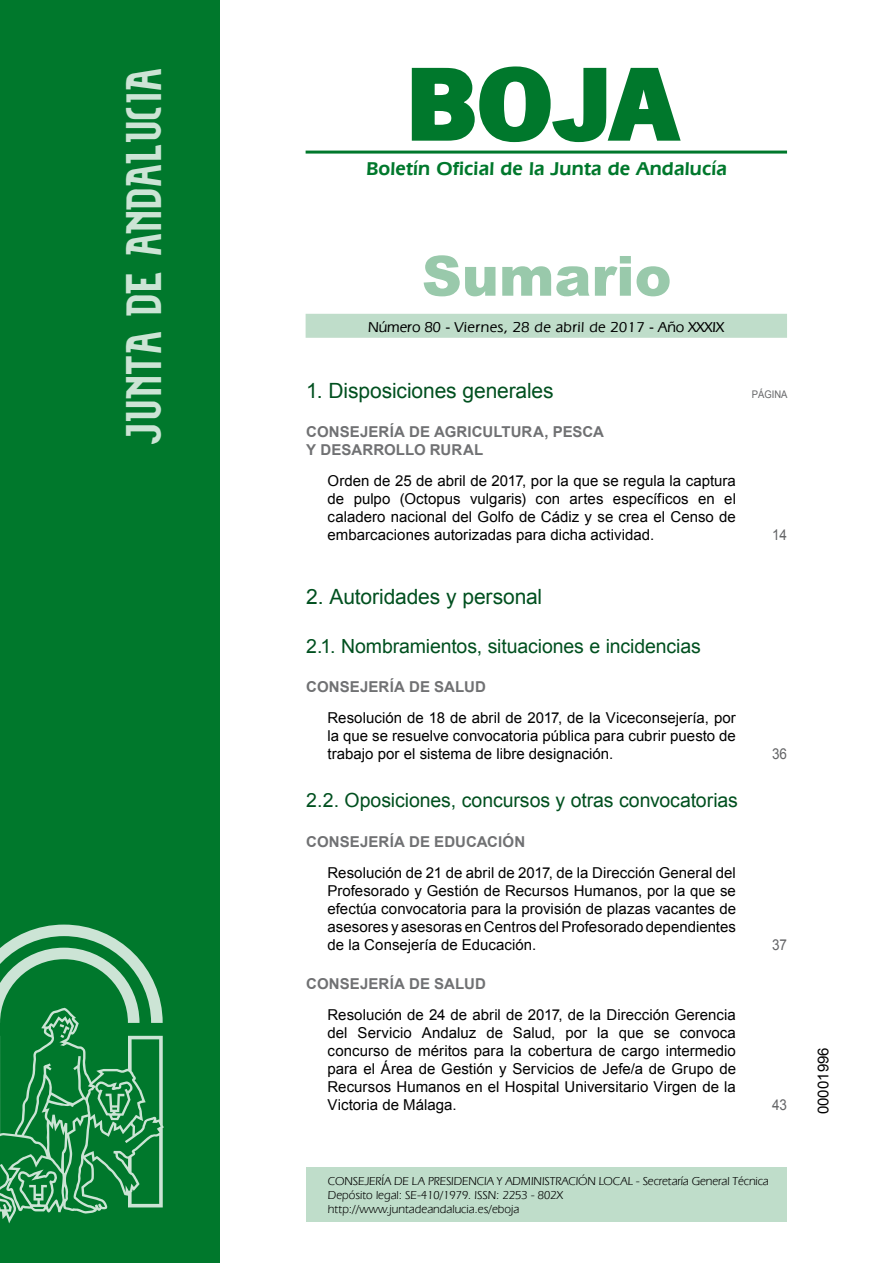
<style>
.page{position:relative;width:893px;height:1263px;background:#fff}
.page>*{position:absolute;margin:0;border:0;box-sizing:border-box;transform-origin:0 0}
.t1{font:700 105px "News Got T";color:#00782c;scale:1.14 1}
.t2{font:900 55.5px "Arial";color:#99c9ab}
.t3{font:27px "Alfabeto Andaluz Nuevo";color:#cce4d5}
.t4{font:21px "Arial";letter-spacing:-.005em;color:#00501f}
.t5{font:19.5px "Arial";letter-spacing:-.005em;color:#00501f}
.t6{font:600 19.5px "Eras IT Cby BT";letter-spacing:.01em;color:#00782c}
.t7{font:15px/18px "Arial";color:#000;text-align:justify}
.t8{font:700 15px/18px "Arial";letter-spacing:.005em;color:#707173}
.t9{font:500 15px "Eras IT Cby BT";letter-spacing:.025em;color:#000}
.t10{font:15px "Arial";color:#646567;scale:.9 1}
.t11{font:12px/13.8px "Eras IT Cby BT";letter-spacing:-.01em;color:#000}
.t12{font:10.5px "Arial";color:#646567;scale:.9 1}
</style>
<div class="page">
<hr style="left:305px;top:151px;width:482px;height:3px;background:#00782c">
<div style="left:305px;top:314px;width:482px;height:24px;background:#bfddca"></div>
<div style="left:0;top:0;width:219px;height:1263px;background:#00782c"></div>
<svg style="left:0;top:925px;width:164px;height:298px"></svg>
<div style="left:306px;top:1167px;width:481px;height:55px;background:#bfddca"></div>
<svg style="left:411px;top:66px;width:270px;height:77px"></svg>
<h3 class="t3" style="left:136px;top:446px;width:379px;rotate:-90deg">JUNTA DE ANDALUCIA</h3>
<h1 class="t1" style="left:405px;top:42px;width:240px">BOJA</h1>
<h3 class="t6" style="left:366px;top:157px;width:362px">Boletín Oficial de la Junta de Andalucía</h3>
<h2 class="t2" style="left:422px;top:236px;width:251px">Sumario</h2>
<p class="t9" style="left:368px;top:317px;width:357px">Número 80 - Viernes, 28 de abril de 2017 - Año XXXIX</p>
<h3 class="t4" style="left:306px;top:377px;width:249px">1. Disposiciones generales</h3>
<p class="t12" style="left:751px;top:388px;width:41px">PÁGINA</p>
<p class="t8" style="left:306px;top:424px;width:299px">CONSEJERÍA DE AGRICULTURA, PESCA<br>Y DESARROLLO RURAL</p>
<p class="t7" style="left:327px;top:472px;width:410px">Orden de 25 de abril de 2017, por la que se regula la captura de pulpo (Octopus vulgaris) con artes específicos en el caladero nacional del Golfo de Cádiz y se crea el Censo de embarcaciones autorizadas para dicha actividad.</p>
<p class="t10" style="left:772px;top:525px;width:18px">14</p>
<h3 class="t4" style="left:306px;top:583px;width:237px">2. Autoridades y personal</h3>
<h3 class="t5" style="left:306px;top:633px;width:396px">2.1. Nombramientos, situaciones e incidencias</h3>
<p class="t8" style="left:306px;top:678px;width:181px">CONSEJERÍA DE SALUD</p>
<p class="t7" style="left:327px;top:708px;width:410px">Resolución de 18 de abril de 2017, de la Viceconsejería, por la que se resuelve convocatoria pública para cubrir puesto de trabajo por el sistema de libre designación.</p>
<h3 class="t5" style="left:306px;top:788px;width:433px">2.2. Oposiciones, concursos y otras convocatorias</h3>
<p class="t8" style="left:306px;top:833px;width:220px">CONSEJERÍA DE EDUCACIÓN</p>
<p class="t7" style="left:327px;top:863px;width:410px">Resolución de 21 de abril de 2017, de la Dirección General del Profesorado y Gestión de Recursos Humanos, por la que se efectúa convocatoria para la provisión de plazas vacantes de asesores y asesoras en Centros del Profesorado dependientes de la Consejería de Educación.</p>
<p class="t8" style="left:306px;top:975px;width:181px">CONSEJERÍA DE SALUD</p>
<p class="t7" style="left:327px;top:1005px;width:410px">Resolución de 24 de abril de 2017, de la Dirección Gerencia del Servicio Andaluz de Salud, por la que se convoca concurso de méritos para la cobertura de cargo intermedio para el Área de Gestión y Servicios de Jefe/a de Grupo de Recursos Humanos en el Hospital Universitario Virgen de la Victoria de Málaga.</p>
<p class="t10" style="left:772px;top:743px;width:18px">36</p>
<p class="t10" style="left:772px;top:934px;width:18px">37</p>
<p class="t10" style="left:772px;top:1094px;width:18px">43</p>
<p class="t11" style="left:328px;top:1174px;width:442px">CONSEJERÍA DE LA PRESIDENCIA Y ADMINISTRACIÓN LOCAL - Secretaría General Técnica<br>Depósito legal: SE-410/1979. ISSN: 2253 - 802X<br>http://www.juntadeandalucia.es/eboja</p>
<p class="t7" style="left:814px;top:1114px;width:68px;rotate:-90deg">00001996</p>
</div>
